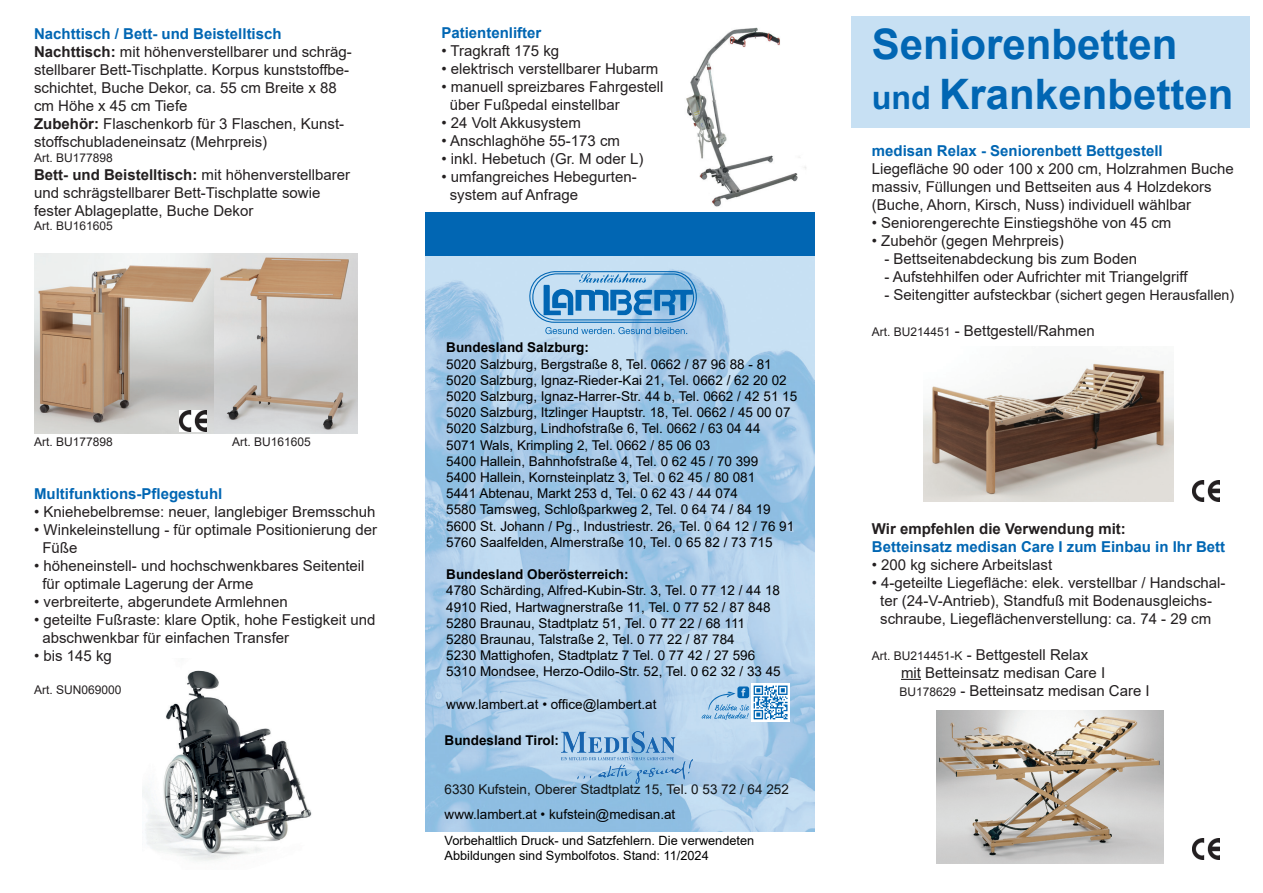
<style>
.page{position:relative;width:1263px;height:893px;background:#fff}
.page>*{position:absolute;margin:0;border:0;box-sizing:border-box;transform-origin:0 0}
.t1{font:700 42px/50.4px "Arial";color:#0166b3}
.t2{font:15px/18px "Arial";color:#231f20}
.t3{font:700 15px "Arial";color:#0166b3}
.t4{font:700 15px "Arial";color:#231f20}
.t5{font:14.25px "Arial";color:#231f20}
.t6{font:13.5px/16.2px "Arial";color:#000001}
.t7{font:700 13.5px "Arial";color:#000001}
.t8{font:13.5px "Arial";color:#111416}
.t9{font:12.75px/15.3px "Arial";color:#000001}
.t10{font:12px "Arial";color:#231f20}
.s1{font-weight:700;color:#0166b3}
.s2{font-weight:700}
.s3{font-size:32.25px}
.s4{font-size:15px}
.s5{font-size:12px}
</style>
<div class="page">
<div style="left:851px;top:16px;width:399px;height:111px;background:#c7e0f3"></div>
<img style="left:686px;top:27px;width:120px;height:180px">
<img style="left:142px;top:670px;width:170px;height:192px">
<svg style="left:901px;top:679px;width:20px;height:1px"></svg>
<img style="left:924px;top:363px;width:249px;height:138px">
<img style="left:936px;top:710px;width:227px;height:154px">
<img style="left:1192px;top:480px;width:27px;height:21px">
<img style="left:1192px;top:838px;width:27px;height:21px">
<img style="left:34px;top:254px;width:324px;height:179px">
<img style="left:180px;top:411px;width:26px;height:20px">
<img style="left:425px;top:256px;width:390px;height:576px">
<div style="left:425px;top:212px;width:390px;height:44px;background:#0166b3"></div>
<svg style="left:521px;top:270px;width:184px;height:64px;background:#85b7dd"></svg>
<img style="left:562px;top:731px;width:131px;height:53px">
<div style="left:752px;top:683px;width:38px;height:39px;background:linear-gradient(to bottom,#fff,#fff)"></div>
<img style="left:754px;top:685px;width:34px;height:35px">
<svg style="left:702px;top:686px;width:47px;height:34px;background:#9cc4e4"></svg>
<p class="t2" style="left:34px;top:25px;width:319px"><span class="s1">Nachttisch / Bett- und Beistelltisch </span><span class="s2">Nachttisch:</span> mit höhenverstellbarer und schräg&shy;stellbarer Bett-Tischplatte. Korpus kunststoffbe&shy;schichtet, Buche Dekor, ca. 55 cm Breite x 88 cm Höhe x 45 cm Tiefe<br><span class="s2">Zubehör:</span> Flaschenkorb für 3 Flaschen, Kunst&shy;stoffschubladeneinsatz (Mehrpreis)</p>
<p class="t10" style="left:34px;top:149px;width:80px">Art. BU177898</p>
<p class="t2" style="left:34px;top:165px;width:317px"><span class="s2">Bett- und Beistelltisch:</span> mit höhenverstellbarer und schrägstellbarer Bett-Tischplatte sowie fester Ablageplatte, Buche Dekor</p>
<p class="t10" style="left:34px;top:218px;width:80px">Art. BU161605</p>
<p class="t10" style="left:34px;top:434px;width:80px">Art. BU177898</p>
<p class="t10" style="left:232px;top:434px;width:80px">Art. BU161605</p>
<p class="t3" style="left:34px;top:483px;width:190px">Multifunktions-Pflegestuhl</p>
<p class="t2" style="left:34px;top:503px;width:343px">• Kniehebelbremse: neuer, langlebiger Bremsschuh</p>
<p class="t2" style="left:42px;top:521px;width:336px;text-indent:-8px">• Winkeleinstellung - für optimale Positionierung der<br>Füße</p>
<p class="t2" style="left:42px;top:557px;width:324px;text-indent:-8px">• höheneinstell- und hochschwenkbares Seitenteil für optimale Lagerung der Arme</p>
<p class="t2" style="left:34px;top:593px;width:255px">• verbreiterte, abgerundete Armlehnen</p>
<p class="t2" style="left:42px;top:611px;width:334px;text-indent:-8px">• geteilte Fußraste: klare Optik, hohe Festigkeit und abschwenkbar für einfachen Transfer</p>
<p class="t2" style="left:34px;top:647px;width:79px">• bis 145 kg</p>
<p class="t10" style="left:34px;top:681px;width:89px">Art. SUN069000</p>
<p class="t3" style="left:441px;top:22px;width:102px">Patientenlifter</p>
<p class="t2" style="left:441px;top:41px;width:119px">• Tragkraft 175 kg</p>
<p class="t2" style="left:441px;top:59px;width:218px">• elektrisch verstellbarer Hubarm</p>
<p class="t2" style="left:450px;top:77px;width:215px;text-indent:-8px">• manuell spreizbares Fahrgestell über Fußpedal einstellbar</p>
<p class="t2" style="left:441px;top:113px;width:141px">• 24 Volt Akkusystem</p>
<p class="t2" style="left:441px;top:131px;width:180px">• Anschlaghöhe 55-173 cm</p>
<p class="t2" style="left:441px;top:149px;width:203px">• inkl. Hebetuch (Gr. M oder L)</p>
<p class="t2" style="left:450px;top:167px;width:188px;text-indent:-8px">• umfangreiches Hebegurten&shy;system auf Anfrage</p>
<p class="t7" style="left:446px;top:338px;width:144px">Bundesland Salzburg:</p>
<p class="t6" style="left:446px;top:356px;width:352px">5020 Salzburg, Bergstraße 8, Tel. 0662 / 87 96 88 - 81<br>5020 Salzburg, Ignaz-Rieder-Kai 21, Tel. 0662 / 62 20 02<br>5020 Salzburg, Ignaz-Harrer-Str. 44 b, Tel. 0662 / 42 51 15<br>5020 Salzburg, Itzlinger Hauptstr. 18, Tel. 0662 / 45 00 07<br>5020 Salzburg, Lindhofstraße 6, Tel. 0662 / 63 04 44<br>5071 Wals, Krimpling 2, Tel. 0662 / 85 06 03<br>5400 Hallein, Bahnhofstraße 4, Tel. 0 62 45 / 70 399<br>5400 Hallein, Kornsteinplatz 3, Tel. 0 62 45 / 80 081<br>5441 Abtenau, Markt 253 d, Tel. 0 62 43 / 44 074<br>5580 Tamsweg, Schloßparkweg 2, Tel. 0 64 74 / 84 19<br>5600 St. Johann / Pg., Industriestr. 26, Tel. 0 64 12 / 76 91<br>5760 Saalfelden, Almerstraße 10, Tel. 0 65 82 / 73 715</p>
<p class="t7" style="left:446px;top:565px;width:184px">Bundesland Oberösterreich:</p>
<p class="t6" style="left:446px;top:582px;width:336px">4780 Schärding, Alfred-Kubin-Str. 3, Tel. 0 77 12 / 44 18<br>4910 Ried, Hartwagnerstraße 11, Tel. 0 77 52 / 87 848<br>5280 Braunau, Stadtplatz 51, Tel. 0 77 22 / 68 111<br>5280 Braunau, Talstraße 2, Tel. 0 77 22 / 87 784<br>5230 Mattighofen, Stadtplatz 7 Tel. 0 77 42 / 27 596<br>5310 Mondsee, Herzo-Odilo-Str. 52, Tel. 0 62 32 / 33 45</p>
<p class="t6" style="left:446px;top:696px;width:212px">www.lambert.at • office@lambert.at</p>
<p class="t7" style="left:445px;top:731px;width:116px">Bundesland Tirol:</p>
<p class="t8" style="left:445px;top:780px;width:346px">6330 Kufstein, Oberer Stadtplatz 15, Tel. 0 53 72 / 64 252</p>
<p class="t6" style="left:445px;top:806px;width:232px">www.lambert.at • kufstein@medisan.at</p>
<p class="t9" style="left:445px;top:833px;width:311px">Vorbehaltlich Druck- und Satzfehlern. Die verwendeten<br>Abbildungen sind Symbolfotos. Stand: 11/2024</p>
<h1 class="t1" style="left:872px;top:19px;width:363px">Seniorenbetten <span class="s3">und</span> Krankenbetten</h1>
<p class="t3" style="left:872px;top:140px;width:292px">medisan Relax - Seniorenbett Bettgestell</p>
<p class="t2" style="left:872px;top:159px;width:363px">Liegefläche 90 oder 100 x 200 cm, Holzrahmen Buche massiv, Füllungen und Bettseiten aus 4 Holzdekors (Buche, Ahorn, Kirsch, Nuss) individuell wählbar</p>
<p class="t2" style="left:872px;top:213px;width:301px">• Seniorengerechte Einstiegshöhe von 45 cm</p>
<p class="t2" style="left:872px;top:231px;width:193px">• Zubehör (gegen Mehrpreis)</p>
<p class="t2" style="left:884px;top:249px;width:254px">- Bettseitenabdeckung bis zum Boden</p>
<p class="t2" style="left:884px;top:267px;width:305px">- Aufstehhilfen oder Aufrichter mit Triangelgriff</p>
<p class="t5" style="left:884px;top:285px;width:351px"><span class="s4">- Seitengitter aufsteckbar</span> (sichert gegen Herausfallen)</p>
<p class="t2" style="left:872px;top:321px;width:224px"><span class="s5">Art. BU214451</span> - Bettgestell/Rahmen</p>
<p class="t4" style="left:872px;top:518px;width:256px">Wir empfehlen die Verwendung mit:</p>
<p class="t3" style="left:872px;top:536px;width:355px">Betteinsatz medisan Care I zum Einbau in Ihr Bett</p>
<p class="t2" style="left:872px;top:555px;width:182px">• 200 kg sichere Arbeitslast</p>
<p class="t2" style="left:872px;top:573px;width:355px;text-align:center">• 4-geteilte Liegefläche: elek. verstellbar / Handschal&shy;ter (24-V-Antrieb), Standfuß mit Bodenausgleichs&shy;schraube, Liegeflächenverstellung: ca. 74 - 29 cm</p>
<p class="t2" style="left:899px;top:645px;width:252px;text-indent:-28px"><span class="s5">Art. BU214451-K</span> - Bettgestell Relax<br>mit Betteinsatz medisan Care I<br><span class="s5">BU178629</span> - Betteinsatz medisan Care I</p>
</div>
